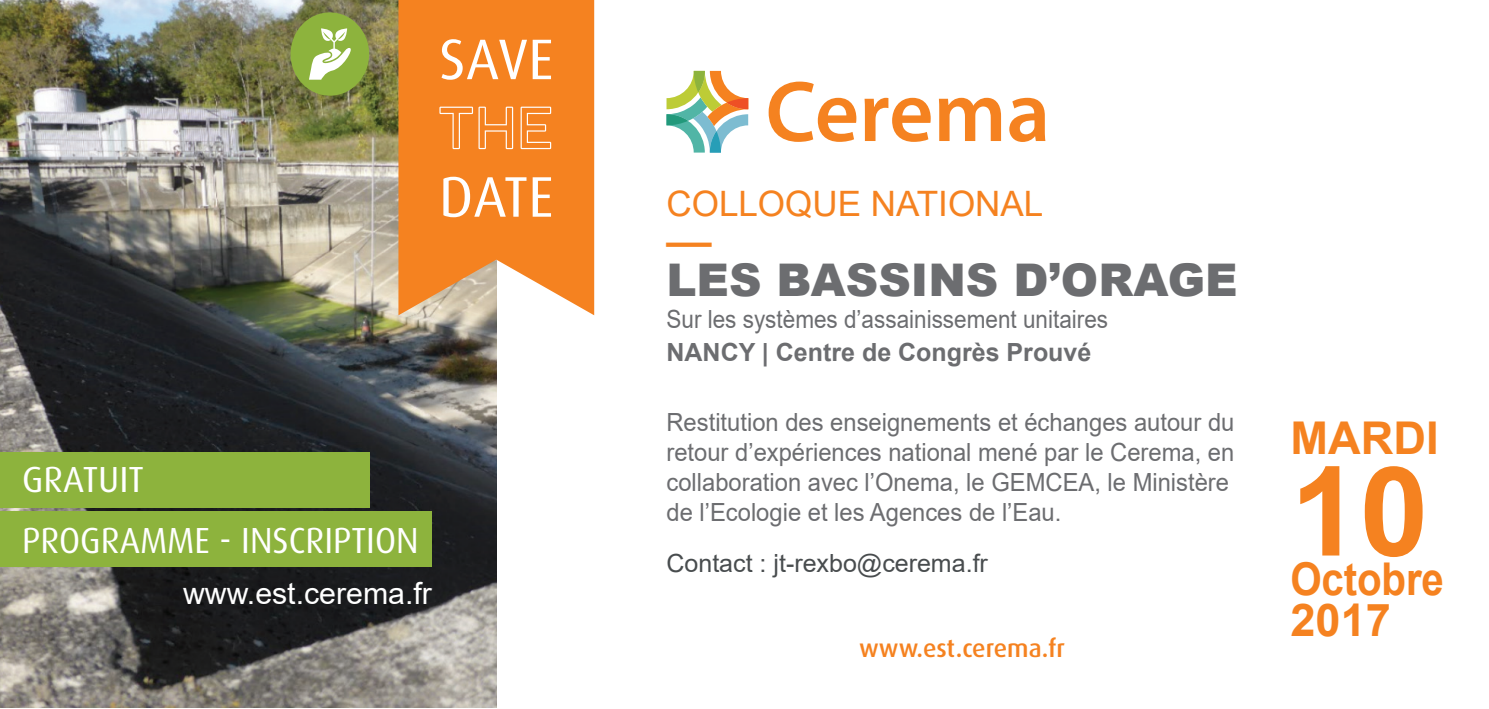
<style>
.page{position:relative;width:1489px;height:709px;background:#fff}
.page>*{position:absolute;margin:0;border:0;box-sizing:border-box;transform-origin:0 0}
.t1{font:700 124.25px "Arial";color:#f58220}
.t2{font:57.25px "Dax OT";color:#fff}
.t3{font:57.25px "Florencesans Outline";color:#fff}
.t4{font:700 45.25px/40.8px "Arial";color:#f58220;scale:.89 1}
.t5{font:700 45.25px "Arial";color:#f58220}
.t6{font:900 45px "Arial";color:#6c6d70}
.t7{font:900 45px "Arial";color:#f58220}
.t8{font:36.25px/61.2px "Dax OT";color:#fff}
.t9{font:35px "Arial";color:#f58220}
.t10{font:30.25px "Arial";color:#fff}
.t11{font:25px/30px "Arial";color:#6c6d70;scale:.95 1}
.t12{font:25px "Arial";color:#6c6d70;scale:.9 1}
.t13{font:700 25px "Arial";color:#6c6d70}
.t14{font:25px "Arial";color:#484c4e}
.t15{font:500 25px "Dax OT";color:#f58220}
</style>
<div class="page">
<img style="left:0;top:0;width:496px;height:707px">
<svg style="left:768px;top:82px;width:88px;height:60px"></svg>
<svg style="left:864px;top:98px;width:66px;height:44px"></svg>
<svg style="left:938px;top:98px;width:63px;height:43px"></svg>
<svg style="left:1009px;top:98px;width:36px;height:44px"></svg>
<svg style="left:666px;top:71px;width:82px;height:82px"></svg>
<div style="left:0;top:452px;width:369px;height:55px;background:#8db33d"></div>
<div style="left:0;top:511px;width:432px;height:55px;background:#8db33d"></div>
<div style="left:290px;top:12px;width:79px;height:84px;background:#8db33d;border-radius:50%"></div>
<svg style="left:309px;top:28px;width:42px;height:52px"></svg>
<svg style="left:398px;top:0;width:196px;height:315px;background:#f38a2f"></svg>
<h2 class="t2" style="left:439px;top:28px;width:116px">SAVE</h2>
<h2 class="t3" style="left:437px;top:96px;width:119px">THE</h2>
<h2 class="t2" style="left:439px;top:165px;width:116px">DATE</h2>
<h3 class="t8" style="left:22px;top:449px;width:398px">GRATUIT<br>PROGRAMME - INSCRIPTION</h3>
<p class="t10" style="left:183px;top:573px;width:250px">www.est.cerema.fr</p>
<h3 class="t9" style="left:666px;top:179px;width:378px">COLLOQUE NATIONAL</h3>
<h3 class="t7" style="left:666px;top:207px;width:46px">—</h3>
<h3 class="t6" style="left:666px;top:247px;width:572px">LES BASSINS D’ORAGE</h3>
<p class="t12" style="left:666px;top:302px;width:492px">Sur les systèmes d’assainissement unitaires</p>
<p class="t13" style="left:666px;top:334px;width:426px">NANCY | Centre de Congrès Prouvé</p>
<p class="t11" style="left:666px;top:407px;width:599px">Restitution des enseignements et échanges autour du retour d’expériences national mené par le Cerema, en collaboration avec l’Onema, le GEMCEA, le Ministère de l’Ecologie et les Agences de l’Eau.</p>
<p class="t14" style="left:666px;top:546px;width:323px">Contact : jt-rexbo@cerema.fr</p>
<p class="t15" style="left:859px;top:634px;width:207px">www.est.cerema.fr</p>
<h3 class="t5" style="left:1290px;top:406px;width:150px">MARDI</h3>
<h1 class="t1" style="left:1290px;top:424px;width:140px">10</h1>
<h3 class="t4" style="left:1290px;top:559px;width:174px">Octobre<br>2017</h3>
</div>
